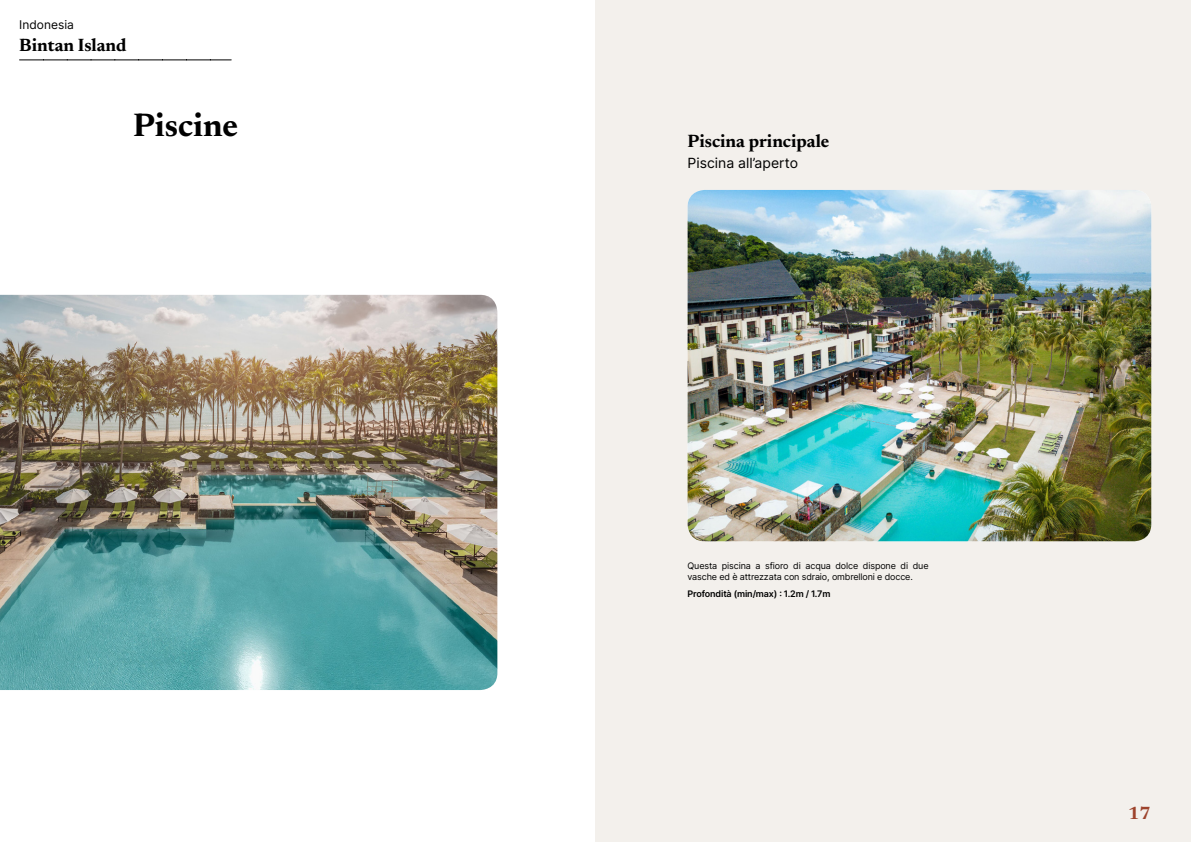
<style>
.page{position:relative;width:1191px;height:842px;background:#fff}
.page>*{position:absolute;margin:0;border:0;box-sizing:border-box;transform-origin:0 0}
.t1{font:700 33px "Newsreader 24 pt";color:#000}
.t2{font:700 18px "Newsreader 24 pt";color:#000}
.t3{font:700 18px "Newsreader 24 pt";color:#9d432c}
.t4{font:14px "Inter";color:#000}
.t5{font:12px "Inter";color:#000}
.t6{font:9px/11px "Inter";letter-spacing:-.015em;color:#000}
.t7{font:600 9px "Inter";letter-spacing:-.015em;color:#000}
</style>
<div class="page">
<div style="left:595px;top:0;width:596px;height:842px;background:#f3f0ec"></div>
<img style="left:0;top:295px;width:497px;height:395px">
<img style="left:687px;top:190px;width:464px;height:351px">
<svg style="left:20px;top:60px;width:211px;height:1px"></svg>
<h3 class="t5" style="left:19px;top:15px;width:56px">Indonesia</h3>
<h2 class="t2" style="left:19px;top:32px;width:109px">Bintan Island</h2>
<h1 class="t1" style="left:133px;top:101px;width:106px">Piscine</h1>
<h2 class="t2" style="left:687px;top:128px;width:143px">Piscina principale</h2>
<h3 class="t4" style="left:687px;top:153px;width:112px">Piscina all’aperto</h3>
<p class="t6" style="left:687px;top:560px;width:242px">Questa piscina a sfioro di acqua dolce dispone di due vasche ed è attrezzata con sdraio, ombrelloni e docce.</p>
<p class="t7" style="left:687px;top:587px;width:144px">Profondità (min/max) : 1.2m / 1.7m</p>
<h2 class="t3" style="left:1128px;top:800px;width:24px">17</h2>
</div>
